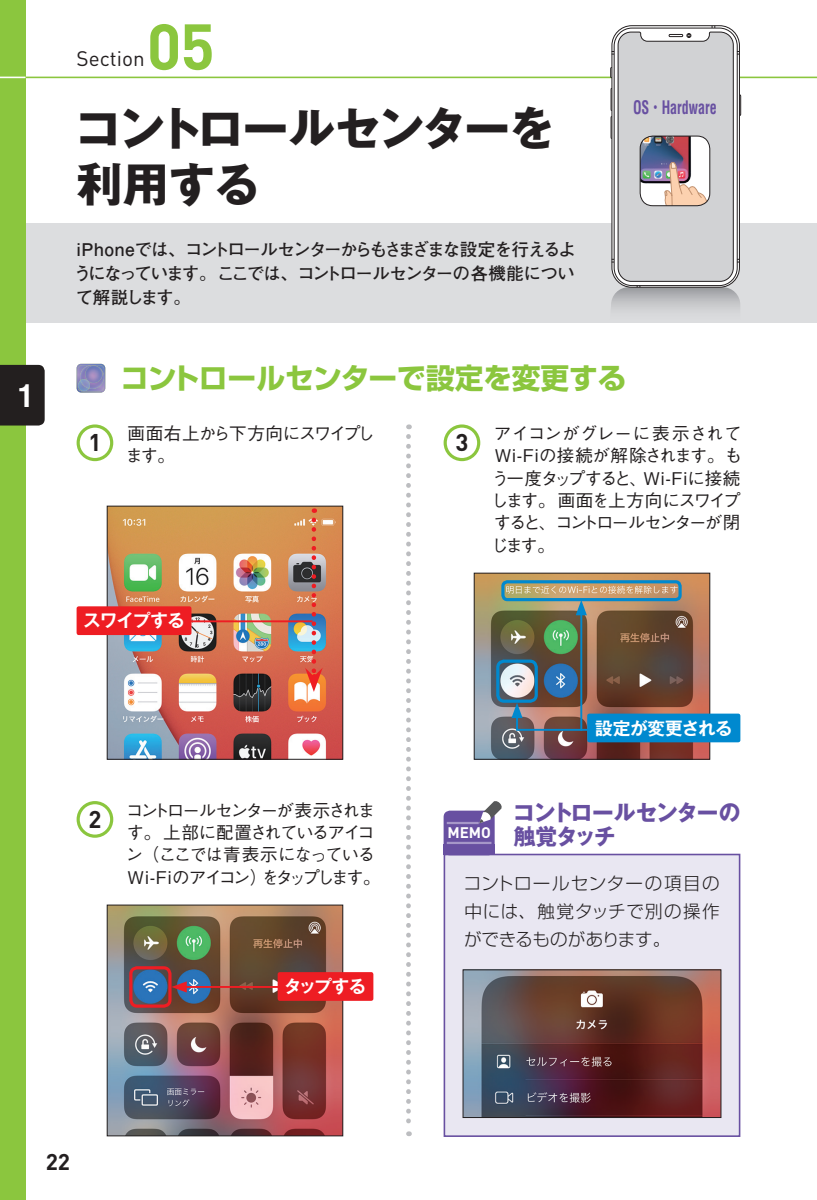
<style>
.page{position:relative;width:817px;height:1200px;background:#fff}
.page>*{position:absolute;margin:0;border:0;box-sizing:border-box;transform-origin:0 0}
.t1{font:700 63.68px "DIN";color:#8bc63e}
.t2{font:700 46.35px/55.8px "Gothic MB101 Pro";letter-spacing:-.035em;color:#231f20}
.t3{font:700 condensed 30.38px "Helvetica";color:#fff}
.t4{font:700 28.8px "Shin Go Pro";color:#8bc63e}
.t5{font:700 23.85px "DIN";color:#231f20}
.t6{font:700 22.5px "DIN";color:#231f20}
.t7{font:700 22.28px/23.8px "Gothic MB101 Pro";letter-spacing:-.05em;color:#6850a1}
.t8{font:20.7px "DIN";color:#231f20}
.t9{font:700 condensed 18.22px "Helvetica";color:#6850a1;scale:.77 1}
.t10{font:500 17.55px/22.3px "Gothic BBB Pro";letter-spacing:-.11em;color:#231f20}
.t11{font:700 17.55px/23.8px "Futo Go B101 Pro";letter-spacing:-.09em;color:#231f20;text-align:justify}
.t12{font:300 17.55px/27.9px "Shin Go Pro";letter-spacing:.03em;color:#231f20;text-align:justify}
.t13{font:700 17.55px "Gothic MB101 Pro De";letter-spacing:-.03em;color:#fff}
.s1{font-family:"Koz Min Pro";font-weight:400;font-stretch:normal}
</style>
<div class="page">
<div style="left:0;top:223px;width:816px;height:99px;background:#dcdddf"></div>
<hr style="left:0;top:77px;width:816px;height:1px;background:#8bc63e">
<svg style="left:406px;top:436px;width:5px;height:699px"></svg>
<img style="left:109px;top:507px;width:232px;height:250px">
<div style="left:107px;top:505px;width:236px;height:254px;border:1px solid #231f20"></div>
<img style="left:476px;top:574px;width:232px;height:183px">
<div style="left:474px;top:572px;width:236px;height:187px;border:1px solid #231f20"></div>
<img style="left:109px;top:906px;width:232px;height:227px">
<div style="left:107px;top:904px;width:236px;height:231px;border:1px solid #231f20"></div>
<hr style="left:183px;top:985px;width:101px;height:2px;background:#ee1d23">
<svg style="left:171px;top:981px;width:16px;height:11px"></svg>
<svg style="left:77px;top:364px;width:28px;height:28px"></svg>
<div style="left:443px;top:424px;width:37px;height:37px;border:3px solid #8bc63e;border-radius:50%"></div>
<div style="left:77px;top:424px;width:36px;height:37px;border:3px solid #8bc63e;border-radius:50%"></div>
<div style="left:77px;top:800px;width:36px;height:37px;border:3px solid #8bc63e;border-radius:50%"></div>
<svg style="left:305px;top:519px;width:17px;height:172px;background:#b47e73"></svg>
<hr style="left:163px;top:620px;width:149px;height:2px;background:#ee1d23">
<svg style="left:511px;top:702px;width:98px;height:29px;background:#876d67"></svg>
<div style="left:77px;top:606px;width:114px;height:29px;background:#ee1d23;border-radius:2px"></div>
<div style="left:129px;top:965px;width:42px;height:42px;border:3px solid #ee1d23;border-radius:6px"></div>
<div style="left:501px;top:580px;width:180px;height:21px;border:3px solid #0089cf;border-radius:4px"></div>
<hr style="left:580px;top:611px;width:2px;height:119px;background:#0089cf">
<svg style="left:575px;top:599px;width:11px;height:16px"></svg>
<div style="left:496px;top:659px;width:41px;height:43px;border:3px solid #0089cf;border-radius:6px"></div>
<div style="left:587px;top:713px;width:153px;height:29px;background:#0089cf;border-radius:2px"></div>
<div style="left:444px;top:854px;width:295px;height:281px;background:#e9e7f2"></div>
<div style="left:443px;top:853px;width:297px;height:283px;border:2px solid #6850a1"></div>
<div style="left:443px;top:810px;width:51px;height:45px;background:#6850a1;border-radius:6px"></div>
<div style="left:443px;top:844px;width:51px;height:11px;background:#6850a1"></div>
<hr style="left:446px;top:841px;width:45px;height:2px;background:#a697c8">
<hr style="left:446px;top:821px;width:32px;height:2px;background:#a697c8">
<svg style="left:479px;top:801px;width:23px;height:22px"></svg>
<img style="left:464px;top:971px;width:255px;height:144px">
<div style="left:462px;top:969px;width:259px;height:148px;border:1px solid #231f20"></div>
<div style="left:277px;top:971px;width:96px;height:29px;background:#ee1d23;border-radius:2px"></div>
<svg style="left:609px;top:26px;width:132px;height:284px"></svg>
<div style="left:639px;top:136px;width:71px;height:70px;border:1px solid #231f20;border-radius:13px"></div>
<div style="left:0;top:0;width:26px;height:1199px;background:#8bc63e"></div>
<div style="left:0;top:365px;width:45px;height:60px;background:#231f1f"></div>
<svg style="left:0;top:77px;width:26px;height:1px"></svg>
<h3 class="t3" style="left:18px;top:376px;width:17px">1</h3>
<h1 class="t1" style="left:147px;top:5px;width:69px">05</h1>
<p class="t8" style="left:77px;top:45px;width:70px">Section</p>
<h2 class="t2" style="left:75px;top:95px;width:481px">コントロールセンターを利用する</h2>
<p class="t11" style="left:74px;top:235px;width:503px">iPhoneでは、コントロールセンターからもさまざまな設定を行えるようになっています。ここでは、コントロールセンターの各機能について解説します。</p>
<p class="t9" style="left:633px;top:96px;width:110px">OS<span class="s1">・</span>Hardware</p>
<h3 class="t4" style="left:120px;top:355px;width:507px">コントロールセンターで設定を変更する</h3>
<h3 class="t5" style="left:88px;top:427px;width:14px">1</h3>
<p class="t10" style="left:125px;top:420px;width:251px">画面右上から下方向にスワイプします。</p>
<p class="t13" style="left:83px;top:606px;width:103px">スワイプする</p>
<h3 class="t5" style="left:88px;top:803px;width:14px">2</h3>
<p class="t10" style="left:125px;top:796px;width:257px">コントロールセンターが表示されます。上部に配置されているアイコン（ここでは青表示になっている<br>Wi-Fiのアイコン）をタップします。</p>
<p class="t13" style="left:284px;top:971px;width:84px">タップする</p>
<h3 class="t5" style="left:455px;top:427px;width:14px">3</h3>
<p class="t10" style="left:491px;top:420px;width:252px;text-align:justify">アイコンがグレーに表示されてWi-Fiの接続が解除されます。もう一度タップすると、Wi-Fiに接続します。画面を上方向にスワイプすると、コントロールセンターが閉じます。</p>
<p class="t13" style="left:595px;top:713px;width:139px">設定が変更される</p>
<p class="t7" style="left:447px;top:797px;width:294px;text-indent:66px">コントロールセンターの<br><sup>MEMO</sup> 触覚タッチ</p>
<p class="t12" style="left:463px;top:866px;width:257px">コントロールセンターの項目の中には、触覚タッチで別の操作ができるものがあります。</p>
<p class="t6" style="left:46px;top:1146px;width:26px">22</p>
</div>
